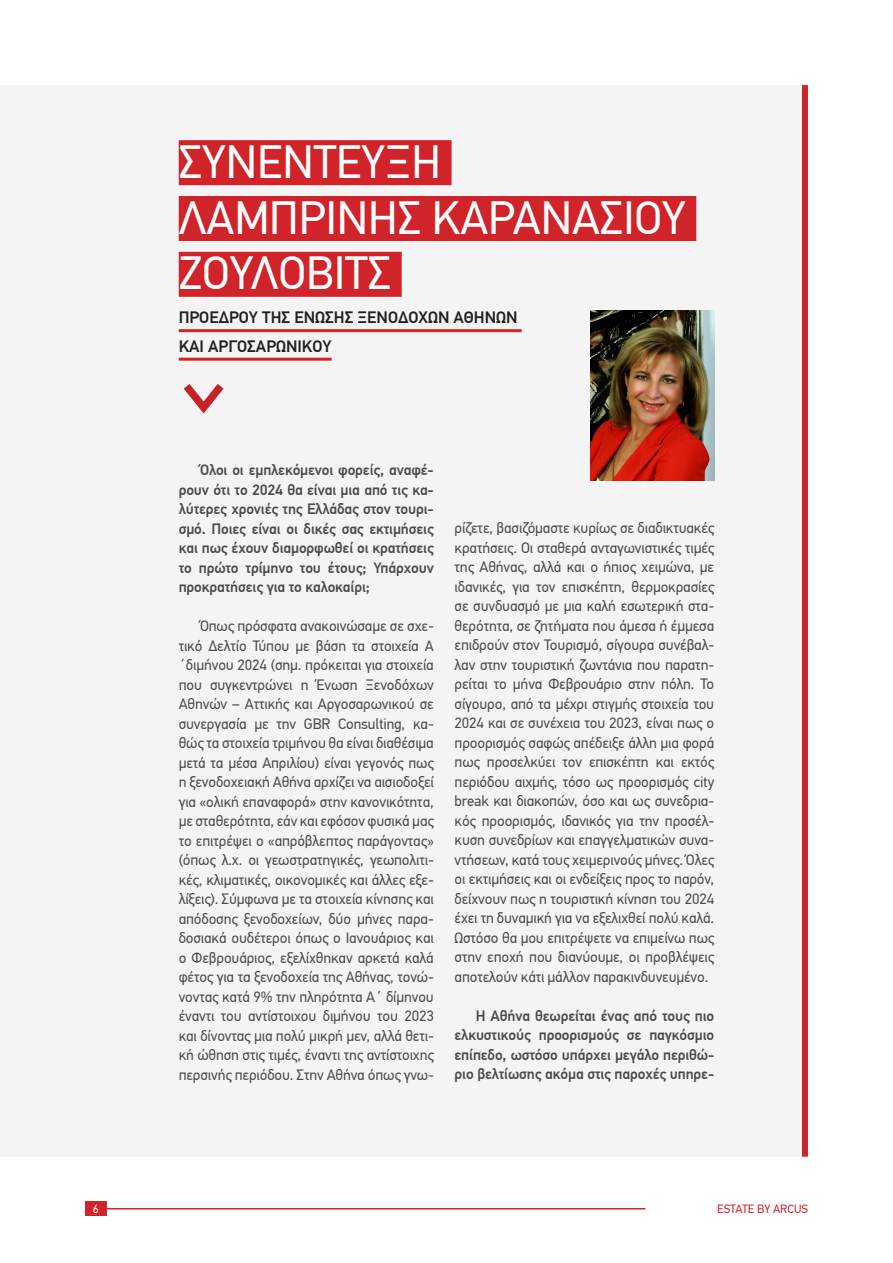
<style>
.page{position:relative;width:893px;height:1263px;background:#fff}
.page>*{position:absolute;margin:0;border:0;box-sizing:border-box;transform-origin:0 0}
.ΤΙΤΛΟΙ_ΚΟΚΚΙΝΟΙ{font:46.5px/55.8px "PF Din Text Pro";color:#fff}
.ΤΙΤΛΟΙ_ΜΕ_ΥΠΟΓΡΑΜΙΣΗ_11{font:500 16.5px/28.5px "PF Din Text Pro";color:#231f20}
.t1{font:15px/19.5px "PF Din Text Pro";letter-spacing:-.01em;color:#231f20;text-align:justify}
.t2{font:500 15px/19.5px "PF Din Text Pro";letter-spacing:-.01em;color:#231f20;text-align:justify}
.t3{font:12px "PF Din Text Pro";color:#d1232a}
.t4{font:12px "PF Din Text Pro";color:#fff}
</style>
<div class="page">
<div style="left:85px;top:1201px;width:21px;height:15px;background:#d1232a"></div>
<hr style="left:106px;top:1208px;width:539px;height:1px;background:#d1232a">
<div style="left:0;top:85px;width:808px;height:1072px;background:#f4f4f4"></div>
<div style="left:802px;top:85px;width:6px;height:1072px;background:#d1232a"></div>
<div style="left:179px;top:140px;width:273px;height:45px;background:#d1232a"></div>
<div style="left:179px;top:196px;width:517px;height:45px;background:#d1232a"></div>
<div style="left:179px;top:252px;width:223px;height:45px;background:#d1232a"></div>
<svg style="left:183px;top:384px;width:41px;height:30px"></svg>
<hr style="left:179px;top:329px;width:343px;height:3px;background:#d1232a">
<hr style="left:179px;top:358px;width:153px;height:3px;background:#d1232a">
<img style="left:590px;top:311px;width:124px;height:170px">
<p class="ΤΙΤΛΟΙ_ΚΟΚΚΙΝΟΙ" style="left:179px;top:134px;width:264px">ΣΥΝΕΝΤΕΥΞΗ</p>
<p class="ΤΙΤΛΟΙ_ΚΟΚΚΙΝΟΙ" style="left:179px;top:190px;width:509px">ΛΑΜΠΡΙΝΉΣ ΚΑΡΑΝΆΣΙΟΥ<br>ΖΟΎΛΟΒΙΤΣ</p>
<p class="ΤΙΤΛΟΙ_ΜΕ_ΥΠΟΓΡΑΜΙΣΗ_11" style="left:179px;top:303px;width:340px">ΠΡΌΕΔΡΟΥ ΤΗΣ ΈΝΩΣΗΣ ΞΕΝΟΔΌΧΩΝ ΑΘΗΝΏΝ<br>ΚΑΙ ΑΡΓΟΣΑΡΩΝΙΚΟΎ</p>
<p class="t2" style="left:179px;top:460px;width:257px;text-indent:21px">Όλοι οι εμπλεκόμενοι φορείς, αναφέ&shy;ρουν ότι το 2024 θα είναι μια από τις κα&shy;λύτερες χρονιές της Ελλάδας στον τουρι&shy;σμό. Ποιες είναι οι δικές σας εκτιμήσεις και πως έχουν διαμορφωθεί οι κρατήσεις το πρώτο τρίμηνο του έτους; Υπάρχουν προκρατήσεις για το καλοκαίρι;</p>
<p class="t1" style="left:179px;top:616px;width:257px;text-indent:21px">Όπως πρόσφατα ανακοινώσαμε σε σχε&shy;τικό Δελτίο Τύπου με βάση τα στοιχεία Α ΄διμήνου 2024 (σημ. πρόκειται για στοιχεία που συγκεντρώνει η Ένωση Ξενοδόχων Αθηνών – Αττικής και Αργοσαρωνικού σε συνεργασία με την GBR Consulting, κα&shy;θώς τα στοιχεία τριμήνου θα είναι διαθέσιμα μετά τα μέσα Απριλίου) είναι γεγονός πως η ξενοδοχειακή Αθήνα αρχίζει να αισιοδοξεί για «ολική επαναφορά» στην κανονικότητα, με σταθερότητα, εάν και εφόσον φυσικά μας το επιτρέψει ο «απρόβλεπτος παράγοντας» (όπως λ.χ. οι γεωστρατηγικές, γεωπολιτι&shy;κές, κλιματικές, οικονομικές και άλλες εξε&shy;λίξεις). Σύμφωνα με τα στοιχεία κίνησης και απόδοσης ξενοδοχείων, δύο μήνες παρα&shy;δοσιακά ουδέτεροι όπως ο Ιανουάριος και ο Φεβρουάριος, εξελίχθηκαν αρκετά καλά φέτος για τα ξενοδοχεία της Αθήνας, τονώ&shy;νοντας κατά 9% την πληρότητα Α΄ δίμηνου έναντι του αντίστοιχου διμήνου του 2023 και δίνοντας μια πολύ μικρή μεν, αλλά θετι&shy;κή ώθηση στις τιμές, έναντι της αντίστοιχης περσινής περιόδου. Στην Αθήνα όπως γνω-</p>
<p class="t1" style="left:455px;top:518px;width:261px">ρίζετε, βασιζόμαστε κυρίως σε διαδικτυακές κρατήσεις. Οι σταθερά ανταγωνιστικές τιμές της Αθήνας, αλλά και ο ήπιος χειμώνα, με ιδανικές, για τον επισκέπτη, θερμοκρασίες σε συνδυασμό με μια καλή εσωτερική στα&shy;θερότητα, σε ζητήματα που άμεσα ή έμμεσα επιδρούν στον Τουρισμό, σίγουρα συνέβαλ&shy;λαν στην τουριστική ζωντάνια που παρατη&shy;ρείται το μήνα Φεβρουάριο στην πόλη. Το σίγουρο, από τα μέχρι στιγμής στοιχεία του 2024 και σε συνέχεια του 2023, είναι πως ο προορισμός σαφώς απέδειξε άλλη μια φορά πως προσελκύει τον επισκέπτη και εκτός περιόδου αιχμής, τόσο ως προορισμός city break και διακοπών, όσο και ως συνεδρια&shy;κός προορισμός, ιδανικός για την προσέλ&shy;κυση συνεδρίων και επαγγελματικών συνα&shy;ντήσεων, κατά τους χειμερινούς μήνες. Όλες οι εκτιμήσεις και οι ενδείξεις προς το παρόν, δείχνουν πως η τουριστική κίνηση του 2024 έχει τη δυναμική για να εξελιχθεί πολύ καλά.<br>Ωστόσο θα μου επιτρέψετε να επιμείνω πως στην εποχή που διανύουμε, οι προβλέψεις αποτελούν κάτι μάλλον παρακινδυνευμένο.</p>
<p class="t2" style="left:455px;top:1006px;width:261px;text-indent:21px">Η Αθήνα θεωρείται ένας από τους πιο ελκυστικούς προορισμούς σε παγκόσμιο επίπεδο, ωστόσο υπάρχει μεγάλο περιθώ&shy;ριο βελτίωσης ακόμα στις παροχές υπηρε-</p>
<p class="t4" style="left:93px;top:1202px;width:7px">6</p>
<p class="t3" style="left:717px;top:1201px;width:92px">ESTATE BY ARCUS</p>
</div>
